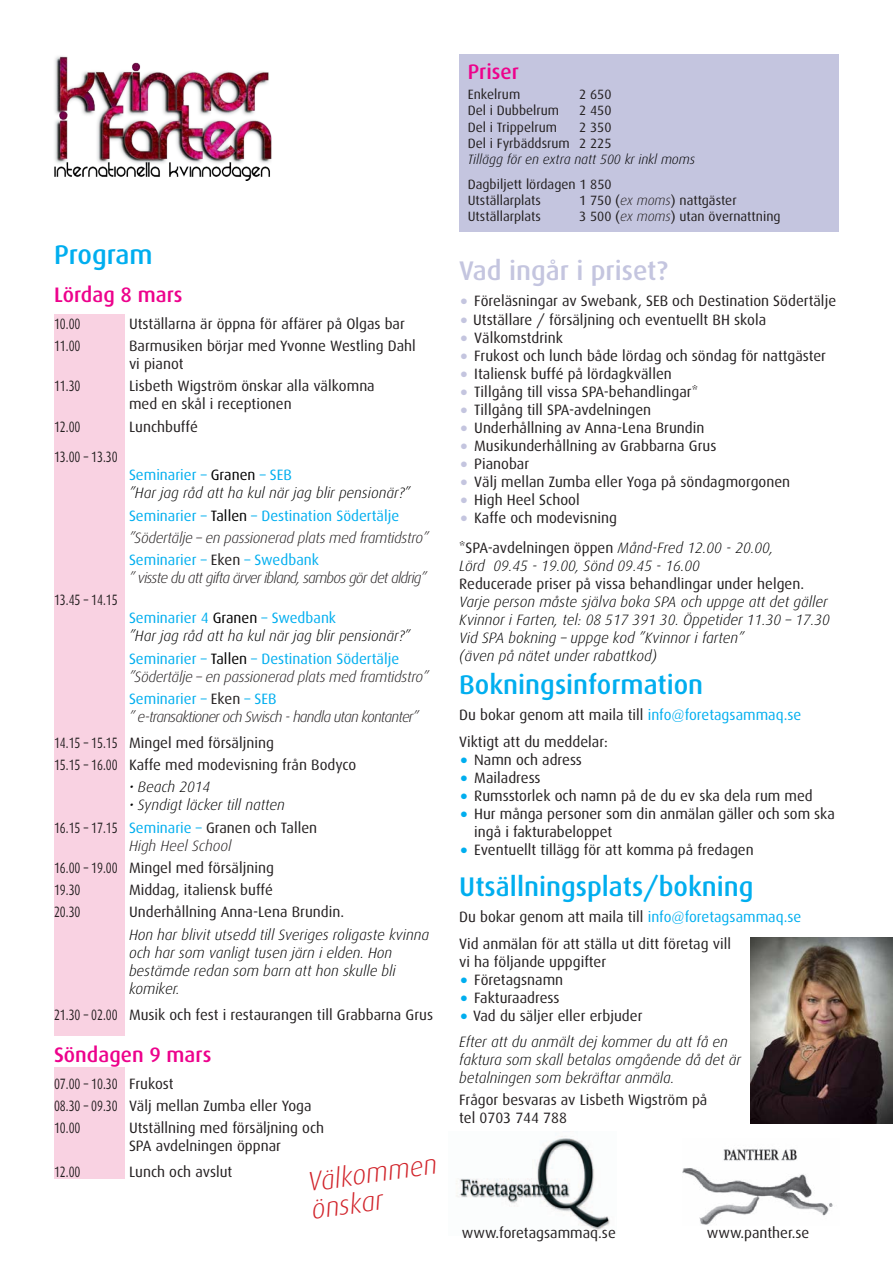
<style>
.page{position:relative;width:893px;height:1263px;background:#fff}
.page>*{position:absolute;margin:0;border:0;box-sizing:border-box;transform-origin:0 0}
.t1{font:500 27px "Dax";color:#00aeef}
.t2{font:500 27px "Dax";color:#c4c5df}
.t3{font:italic 300 27px "Dax";color:#d1232a}
.t4{font:500 21px "Dax";color:#ed028c}
.t5{font:15px/18px "Dax";color:#231f20}
.t6{font:italic 300 15px/18px "Dax";color:#000}
.t7{font:15px/18px "Dax";color:#231f20;scale:.75 1}
.t8{font:italic 300 15px/18px "Dax";letter-spacing:-.05em;color:#231f20}
.t9{font:italic 300 15px/18px "Dax";letter-spacing:-.03em;color:#231f20}
.t10{font:15px "Dax";color:#00aeef}
.t11{font:13.5px "Dax";color:#231f20}
.t12{font:italic 300 13.5px "Dax";color:#000}
.s1{font-weight:400;font-style:normal;color:#00aeef}
.s2{font-weight:400;font-style:normal}
.s3{color:#000}
.s4{font-weight:400;font-style:normal;color:#000}
.s5{color:#00aeef}
.s6{font-weight:300;font-style:italic}
.s7{font-size:30px;color:#c4c5df}
.s8{font-weight:400;font-style:normal;color:#231f20}
.s9{font-size:30px;color:#00aeef}
</style>
<div class="page">
<div style="left:54px;top:314px;width:70px;height:721px;background:#f9d2e2"></div>
<div style="left:54px;top:1067px;width:70px;height:112px;background:#f9d2e2"></div>
<div style="left:459px;top:54px;width:380px;height:178px;background:#c4c5df"></div>
<img style="left:54px;top:56px;width:218px;height:124px">
<img style="left:751px;top:937px;width:142px;height:187px">
<img style="left:456px;top:1136px;width:154px;height:95px">
<img style="left:682px;top:1149px;width:151px;height:76px">
<p class="t1" style="left:54px;top:240px;width:100px">Program</p>
<p class="t4" style="left:54px;top:283px;width:130px">Lördag 8 mars</p>
<p class="t7" style="left:54px;top:315px;width:37px">10.00</p>
<p class="t5" style="left:129px;top:315px;width:277px">Utställarna är öppna för affärer på Olgas bar</p>
<p class="t7" style="left:54px;top:337px;width:37px">11.00</p>
<p class="t5" style="left:129px;top:337px;width:288px">Barmusiken börjar med Yvonne Westling Dahl vi pianot</p>
<p class="t7" style="left:54px;top:377px;width:37px">11.30</p>
<p class="t5" style="left:129px;top:377px;width:247px">Lisbeth Wigström önskar alla välkomna med en skål i receptionen</p>
<p class="t7" style="left:54px;top:418px;width:37px">12.00</p>
<p class="t5" style="left:129px;top:418px;width:70px">Lunchbuffé</p>
<p class="t7" style="left:54px;top:448px;width:87px">13.00 – 13.30</p>
<p class="t6" style="left:129px;top:466px;width:283px"><span class="s1">Seminarier –</span> <span class="s2">Granen</span> <span class="s1">– SEB<br></span>”Har jag råd att ha kul när jag blir pensionär?”</p>
<p class="t10" style="left:129px;top:507px;width:272px">Seminarier – <span class="s3">Tallen</span> – Destination Södertälje</p>
<p class="t9" style="left:129px;top:529px;width:301px">”Södertälje – en passionerad plats med framtidstro”</p>
<p class="t8" style="left:129px;top:551px;width:299px"><span class="s1">Seminarier –</span> <span class="s2">Eken</span> <span class="s1">– Swedbank<br></span>” visste du att gifta ärver ibland, sambos gör det aldrig”</p>
<p class="t7" style="left:54px;top:591px;width:87px">13.45 – 14.15</p>
<p class="t6" style="left:129px;top:609px;width:283px"><span class="s1">Seminarier 4</span> <span class="s2">Granen</span> <span class="s1">– Swedbank<br></span>”Har jag råd att ha kul när jag blir pensionär?”</p>
<p class="t9" style="left:129px;top:650px;width:301px"><span class="s1">Seminarier –</span> <span class="s4">Tallen</span> <span class="s1">– Destination Södertälje </span>”Södertälje – en passionerad plats med framtidstro”</p>
<p class="t8" style="left:129px;top:690px;width:291px"><span class="s1">Seminarier –</span> <span class="s2">Eken</span> <span class="s1">– SEB<br></span>” e-transaktioner och Swisch - handla utan kontanter”</p>
<p class="t7" style="left:54px;top:734px;width:295px">14.15 – 15.15 Mingel med försäljning</p>
<p class="t7" style="left:54px;top:756px;width:404px">15.15 – 16.00 Kaffe med modevisning från Bodyco</p>
<p class="t6" style="left:129px;top:778px;width:83px">• Beach 2014</p>
<p class="t6" style="left:129px;top:796px;width:157px">• Syndigt läcker till natten</p>
<p class="t7" style="left:129px;top:818px;width:253px;text-indent:-75px">16.15 – 17.15 <span class="s5">Seminarie –</span> Granen och Tallen<br><span class="s6">High Heel School</span></p>
<p class="t7" style="left:54px;top:859px;width:295px">16.00 – 19.00 Mingel med försäljning</p>
<p class="t7" style="left:54px;top:881px;width:37px">19.30</p>
<p class="t5" style="left:129px;top:881px;width:146px">Middag, italiensk buffé</p>
<p class="t7" style="left:54px;top:903px;width:37px">20.30</p>
<p class="t5" style="left:129px;top:903px;width:217px">Underhållning Anna-Lena Brundin.</p>
<p class="t6" style="left:129px;top:925px;width:302px">Hon har blivit utsedd till Sveriges roligaste kvinna och har som vanligt tusen järn i elden. Hon bestämde redan som barn att hon skulle bli komiker.</p>
<p class="t7" style="left:54px;top:1006px;width:507px">21.30 – 02.00 Musik och fest i restaurangen till Grabbarna Grus</p>
<p class="t4" style="left:54px;top:1043px;width:159px">Söndagen 9 mars</p>
<p class="t7" style="left:54px;top:1075px;width:161px">07.00 – 10.30 Frukost</p>
<p class="t7" style="left:54px;top:1097px;width:345px">08.30 – 09.30 Välj mellan Zumba eller Yoga</p>
<p class="t7" style="left:54px;top:1119px;width:37px">10.00</p>
<p class="t5" style="left:129px;top:1119px;width:197px">Utställning med försäljning och<br>SPA avdelningen öppnar</p>
<p class="t7" style="left:54px;top:1163px;width:37px">12.00</p>
<p class="t5" style="left:129px;top:1163px;width:105px">Lunch och avslut</p>
<p class="t3" style="left:306px;top:1167px;width:132px;rotate:-8deg">Välkommen</p>
<p class="t3" style="left:310px;top:1195px;width:74px;rotate:-8deg">önskar</p>
<p class="t4" style="left:468px;top:60px;width:53px">Priser</p>
<p class="t11" style="left:468px;top:87px;width:54px">Enkelrum</p>
<p class="t11" style="left:579px;top:87px;width:34px">2 650</p>
<p class="t11" style="left:468px;top:103px;width:93px">Del i Dubbelrum</p>
<p class="t11" style="left:579px;top:103px;width:34px">2 450</p>
<p class="t11" style="left:468px;top:119px;width:91px">Del i Trippelrum</p>
<p class="t11" style="left:579px;top:119px;width:34px">2 350</p>
<p class="t11" style="left:468px;top:136px;width:145px">Del i Fyrbäddsrum 2 225</p>
<p class="t12" style="left:468px;top:152px;width:229px">Tillägg för en extra natt 500 kr inkl moms</p>
<p class="t11" style="left:468px;top:177px;width:145px">Dagbiljett lördagen 1 850</p>
<p class="t11" style="left:468px;top:193px;width:75px">Utställarplats</p>
<p class="t11" style="left:579px;top:193px;width:159px">1 750 (<span class="s6">ex moms</span>) nattgäster</p>
<p class="t11" style="left:468px;top:209px;width:75px">Utställarplats</p>
<p class="t11" style="left:579px;top:209px;width:203px">3 500 (<span class="s6">ex moms</span>) utan övernattning</p>
<p class="t2" style="left:459px;top:255px;width:210px">Vad ingår i priset?</p>
<p class="t5" style="left:459px;top:292px;width:378px"><span class="s7">•</span> Föreläsningar av Swebank, SEB och Destination Södertälje</p>
<p class="t5" style="left:459px;top:310px;width:308px"><span class="s7">•</span> Utställare / försäljning och eventuellt BH skola</p>
<p class="t5" style="left:459px;top:328px;width:105px"><span class="s7">•</span> Välkomstdrink</p>
<p class="t5" style="left:459px;top:346px;width:368px"><span class="s7">•</span> Frukost och lunch både lördag och söndag för nattgäster</p>
<p class="t5" style="left:459px;top:364px;width:214px"><span class="s7">•</span> Italiensk buffé på lördagkvällen</p>
<p class="t5" style="left:459px;top:382px;width:240px"><span class="s7">•</span> Tillgång till vissa SPA-behandlingar*</p>
<p class="t5" style="left:459px;top:400px;width:194px"><span class="s7">•</span> Tillgång till SPA-avdelningen</p>
<p class="t5" style="left:459px;top:418px;width:247px"><span class="s7">•</span> Underhållning av Anna-Lena Brundin</p>
<p class="t5" style="left:459px;top:436px;width:259px"><span class="s7">•</span> Musikunderhållning av Grabbarna Grus</p>
<p class="t5" style="left:459px;top:454px;width:72px"><span class="s7">•</span> Pianobar</p>
<p class="t5" style="left:459px;top:472px;width:332px"><span class="s7">•</span> Välj mellan Zumba eller Yoga på söndagmorgonen</p>
<p class="t5" style="left:459px;top:490px;width:122px"><span class="s7">•</span> High Heel School</p>
<p class="t5" style="left:459px;top:508px;width:159px"><span class="s7">•</span> Kaffe och modevisning</p>
<p class="t6" style="left:459px;top:539px;width:370px"><span class="s8">*SPA-avdelningen öppen</span> Månd-Fred 12.00 - 20.00,<br>Lörd 09.45 - 19.00, Sönd 09.45 - 16.00<br><span class="s8">Reducerade priser på vissa behandlingar under helgen.<br></span>Varje person måste själva boka SPA och uppge att det gäller</p>
<p class="t6" style="left:459px;top:611px;width:372px">Kvinnor i Farten, tel: 08 517 391 30. Öppetider 11.30 – 17.30</p>
<p class="t6" style="left:459px;top:629px;width:286px">Vid SPA bokning – uppge kod ”Kvinnor i farten”</p>
<p class="t6" style="left:459px;top:647px;width:199px">(även på nätet under rabattkod)</p>
<p class="t1" style="left:459px;top:669px;width:246px">Bokningsinformation</p>
<p class="t5" style="left:459px;top:706px;width:344px">Du bokar genom att maila till <span class="s5">info@foretagsammaq.se</span></p>
<p class="t5" style="left:459px;top:733px;width:150px">Viktigt att du meddelar:</p>
<p class="t5" style="left:459px;top:751px;width:124px"><span class="s9">•</span> Namn och adress</p>
<p class="t5" style="left:459px;top:769px;width:83px"><span class="s9">•</span> Mailadress</p>
<p class="t5" style="left:459px;top:787px;width:355px"><span class="s9">•</span> Rumsstorlek och namn på de du ev ska dela rum med</p>
<p class="t5" style="left:474px;top:805px;width:362px;text-indent:-15px"><span class="s9">•</span> Hur många personer som din anmälan gäller och som ska ingå i fakturabeloppet</p>
<p class="t5" style="left:459px;top:841px;width:296px"><span class="s9">•</span> Eventuellt tillägg för att komma på fredagen</p>
<p class="t1" style="left:459px;top:871px;width:296px">Utsällningsplats/bokning</p>
<p class="t5" style="left:459px;top:908px;width:344px">Du bokar genom att maila till <span class="s5">info@foretagsammaq.se</span></p>
<p class="t5" style="left:459px;top:934px;width:273px">Vid anmälan för att ställa ut ditt företag vill vi ha följande uppgifter</p>
<p class="t5" style="left:459px;top:970px;width:105px"><span class="s9">•</span> Företagsnamn</p>
<p class="t5" style="left:459px;top:988px;width:102px"><span class="s9">•</span> Fakturaadress</p>
<p class="t5" style="left:459px;top:1006px;width:185px"><span class="s9">•</span> Vad du säljer eller erbjuder</p>
<p class="t6" style="left:459px;top:1033px;width:283px">Efter att du anmält dej kommer du att få en faktura som skall betalas omgående då det är betalningen som bekräftar anmäla.</p>
<p class="t5" style="left:459px;top:1091px;width:250px">Frågor besvaras av Lisbeth Wigström på tel 0703 744 788</p>
<p class="t5" style="left:462px;top:1224px;width:155px">www.foretagsammaq.se</p>
<p class="t5" style="left:707px;top:1224px;width:104px">www.panther.se</p>
</div>
